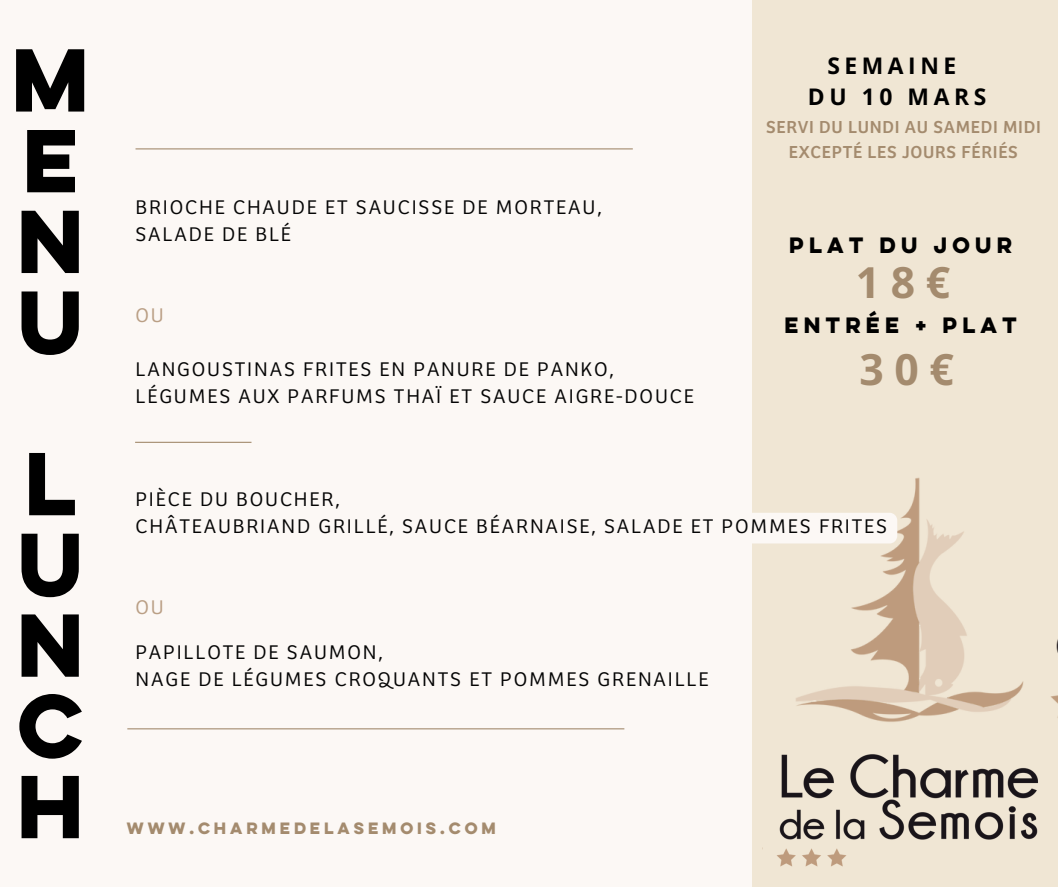
<style>
.page{position:relative;width:1058px;height:887px;background:#fff}
.page>*{position:absolute;margin:0;border:0;box-sizing:border-box;transform-origin:0 0}
.t1{font:700 79.8px/80.7px "Lulo Clean W01 One";color:#000}
.t2{font:700 42.75px "Open Sans";color:#a48b6e}
.t3{font:700 22.8px/31.5px "Open Sans";letter-spacing:.2em;color:#000;text-align:center}
.t4{font:300 20.55px/27px "Bree";letter-spacing:.09em;color:#050505}
.t5{font:300 20.55px "Bree";color:#ba9f85}
.t6{font:700 19.95px "Lulo Clean W01 One";letter-spacing:.04em;color:#000}
.t7{font:18px/24.8px "Bree";letter-spacing:.04em;color:#a48b6e;text-align:center}
.t8{font:700 14.7px "Lulo Clean W01 One";letter-spacing:.04em;color:#a48b6e}
</style>
<div class="page">
<div style="left:0;top:0;width:1058px;height:886px;background:#fcf8f5"></div>
<div style="left:752px;top:0;width:306px;height:886px;background:#f0e6d4"></div>
<hr style="left:135px;top:148px;width:498px;height:1px;background:#a48b6e">
<hr style="left:127px;top:728px;width:497px;height:1px;background:#a48b6e">
<img style="left:762px;top:477px;width:295px;height:390px">
<svg style="left:752px;top:485px;width:145px;height:211px"></svg>
<hr style="left:135px;top:442px;width:116px;height:1px;background:#a48b6e">
<h2 class="t1" style="left:11px;top:37px;width:98px">M<br>E<br>N<br>U</h2>
<h4 class="t1" style="left:17px;top:440px;width:87px;text-align:justify">L U N C H</h4>
<h3 class="t3" style="left:808px;top:49px;width:180px">SEMAINE<br>DU 10 MARS</h3>
<h1 class="t4" style="left:135px;top:194px;width:468px">BRIOCHE CHAUDE ET SAUCISSE DE MORTEAU,<br>SALADE DE BLÉ</h1>
<h1 class="t5" style="left:135px;top:304px;width:30px">OU</h1>
<h4 class="t4" style="left:135px;top:356px;width:560px">LANGOUSTINAS FRITES EN PANURE DE PANKO,<br>LÉGUMES AUX PARFUMS THAÏ ET SAUCE AIGRE-DOUCE</h4>
<p class="t7" style="left:766px;top:115px;width:276px">SERVI DU LUNDI AU SAMEDI MIDI<br>EXCEPTÉ LES JOURS FÉRIÉS</p>
<p class="t6" style="left:789px;top:230px;width:229px">PLAT DU JOUR</p>
<h6 class="t2" style="left:855px;top:253px;width:96px">18€</h6>
<h5 class="t6" style="left:784px;top:310px;width:238px">ENTRÉE + PLAT</h5>
<h5 class="t2" style="left:859px;top:340px;width:96px">30€</h5>
<h5 class="t4" style="left:135px;top:486px;width:753px">PIÈCE DU BOUCHER,<br>CHÂTEAUBRIAND GRILLÉ, SAUCE BÉARNAISE, SALADE ET POMMES FRITES</h5>
<p class="t5" style="left:135px;top:596px;width:30px">OU</p>
<p class="t4" style="left:135px;top:639px;width:574px">PAPILLOTE DE SAUMON,<br>NAGE DE LÉGUMES CROQUANTS ET POMMES GRENAILLE</p>
<h2 class="t8" style="left:127px;top:816px;width:374px">WWW.CHARMEDELASEMOIS.COM</h2>
</div>
